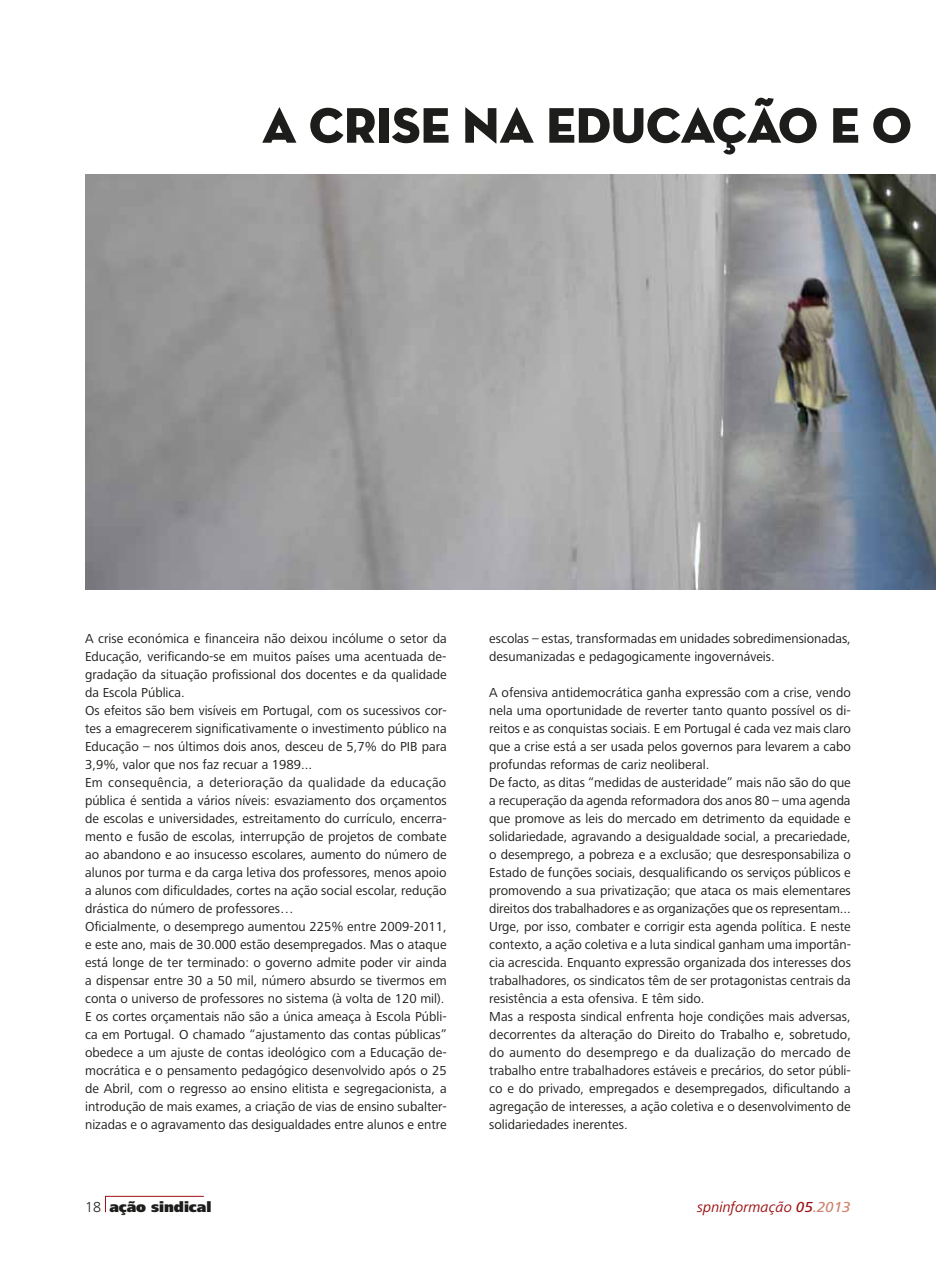
<style>
.page{position:relative;width:936px;height:1276px;background:#fff}
.page>*{position:absolute;margin:0;border:0;box-sizing:border-box;transform-origin:0 0}
.t1{font:50.85px "Neutra Disp Titling";color:#1d1d1b}
.t2{font:italic 15px "Frutiger Next LT";color:#9d0f12}
.t3{font:900 15px "Frutiger Next LT";color:#1d1d1b}
.t4{font:300 15px "Frutiger Next LT";color:#1d1d1b}
.t5{font:13.5px/18px "Frutiger Next LT";color:#1d1d1b}
.s1{font-weight:500}
.s2{font-weight:500;color:#cf8471}
</style>
<div class="page">
<svg style="left:105px;top:1195px;width:99px;height:18px"></svg>
<img style="left:86px;top:174px;width:849px;height:415px">
<h1 class="t1" style="left:262px;top:94px;width:651px">A CRISE NA EDUCAÇÃO E O</h1>
<p class="t5" style="left:85px;top:630px;width:363px">A crise económica e financeira não deixou incólume o setor da Educação, verificando-se em muitos países uma acentuada de&shy;gradação da situação profissional dos docentes e da qualidade da Escola Pública.<br>Os efeitos são bem visíveis em Portugal, com os sucessivos cor&shy;tes a emagrecerem significativamente o investimento público na Educação – nos últimos dois anos, desceu de 5,7% do PIB para 3,9%, valor que nos faz recuar a 1989...<br>Em consequência, a deterioração da qualidade da educação pública é sentida a vários níveis: esvaziamento dos orçamentos de escolas e universidades, estreitamento do currículo, encerra&shy;mento e fusão de escolas, interrupção de projetos de combate ao abandono e ao insucesso escolares, aumento do número de alunos por turma e da carga letiva dos professores, menos apoio a alunos com dificuldades, cortes na ação social escolar, redução drástica do número de professores…<br>Oficialmente, o desemprego aumentou 225% entre 2009-2011, e este ano, mais de 30.000 estão desempregados. Mas o ataque está longe de ter terminado: o governo admite poder vir ainda a dispensar entre 30 a 50 mil, número absurdo se tivermos em conta o universo de professores no sistema (à volta de 120 mil).<br>E os cortes orçamentais não são a única ameaça à Escola Públi&shy;ca em Portugal. O chamado “ajustamento das contas públicas” obedece a um ajuste de contas ideológico com a Educação de&shy;mocrática e o pensamento pedagógico desenvolvido após o 25 de Abril, com o regresso ao ensino elitista e segregacionista, a introdução de mais exames, a criação de vias de ensino subalter&shy;nizadas e o agravamento das desigualdades entre alunos e entre</p>
<p class="t5" style="left:489px;top:629px;width:363px">escolas – estas, transformadas em unidades sobredimensionadas, desumanizadas e pedagogicamente ingovernáveis.</p>
<p class="t5" style="left:489px;top:683px;width:363px">A ofensiva antidemocrática ganha expressão com a crise, vendo nela uma oportunidade de reverter tanto quanto possível os di&shy;reitos e as conquistas sociais. E em Portugal é cada vez mais claro que a crise está a ser usada pelos governos para levarem a cabo profundas reformas de cariz neoliberal.<br>De facto, as ditas “medidas de austeridade” mais não são do que a recuperação da agenda reformadora dos anos 80 – uma agenda que promove as leis do mercado em detrimento da equidade e solidariedade, agravando a desigualdade social, a precariedade, o desemprego, a pobreza e a exclusão; que desresponsabiliza o Estado de funções sociais, desqualificando os serviços públicos e promovendo a sua privatização; que ataca os mais elementares direitos dos trabalhadores e as organizações que os representam...<br>Urge, por isso, combater e corrigir esta agenda política. E neste contexto, a ação coletiva e a luta sindical ganham uma importân&shy;cia acrescida. Enquanto expressão organizada dos interesses dos trabalhadores, os sindicatos têm de ser protagonistas centrais da resistência a esta ofensiva. E têm sido.<br>Mas a resposta sindical enfrenta hoje condições mais adversas, decorrentes da alteração do Direito do Trabalho e, sobretudo, do aumento do desemprego e da dualização do mercado de trabalho entre trabalhadores estáveis e precários, do setor públi&shy;co e do privado, empregados e desempregados, dificultando a agregação de interesses, a ação coletiva e o desenvolvimento de solidariedades inerentes.</p>
<p class="t4" style="left:85px;top:1199px;width:17px">18</p>
<p class="t3" style="left:109px;top:1198px;width:103px">ação sindical</p>
<p class="t2" style="left:697px;top:1199px;width:155px">spninformação <span class="s1">05</span><span class="s2">.2013</span></p>
</div>
